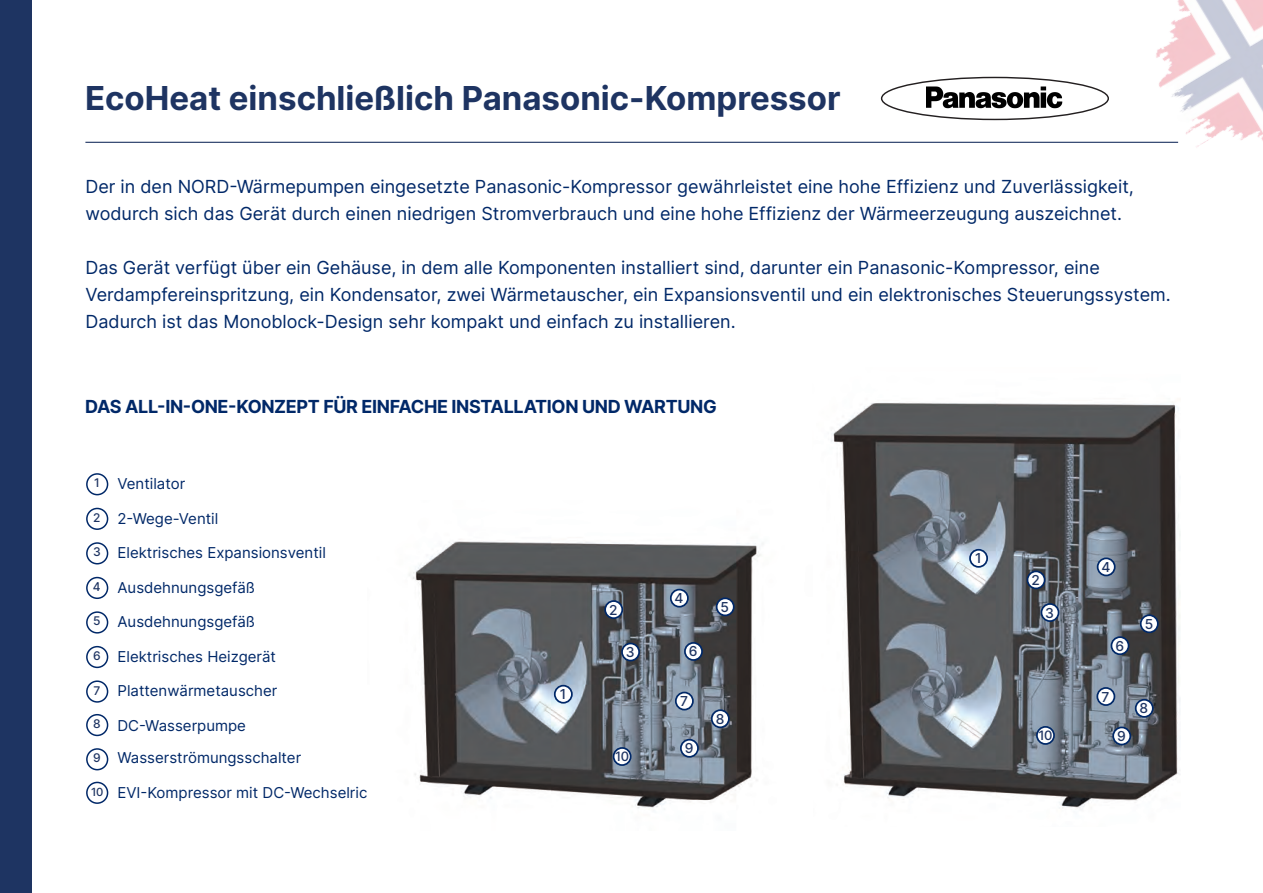
<style>
.page{position:relative;width:1263px;height:893px;background:#fff}
.page>*{position:absolute;margin:0;border:0;box-sizing:border-box;transform-origin:0 0}
.Základní_odstavec{font:700 33px "Inter";color:#1e3462}
.Základní_odstavec-2{font:18px/27px "Inter";color:#002868}
.Základní_odstavec-3{font:700 18px "Inter";letter-spacing:-.02em;color:#002868}
.Základní_odstavec-4{font:15px "Inter";color:#002868}
.Základní_odstavec-5{font:500 13.8px "Inter";color:#1e3462}
.Základní_odstavec-6{font:500 12.9px "Inter";color:#1e3462}
.Základní_odstavec-7{font:500 12px "Inter";color:#1e3462}
.Základní_odstavec-8{font:500 11.25px "Inter";color:#1e3462}
</style>
<div class="page">
<img style="left:1036px;top:0;width:227px;height:148px">
<div style="left:0;top:0;width:32px;height:893px;background:#1e3462"></div>
<hr style="left:85px;top:142px;width:1093px;height:1px;background:#1e3462">
<div style="left:86px;top:473px;width:22px;height:22px;border:2px solid #002868;border-radius:50%"></div>
<div style="left:86px;top:508px;width:22px;height:22px;border:2px solid #002868;border-radius:50%"></div>
<div style="left:86px;top:542px;width:22px;height:22px;border:2px solid #002868;border-radius:50%"></div>
<div style="left:86px;top:577px;width:22px;height:22px;border:2px solid #002868;border-radius:50%"></div>
<div style="left:86px;top:611px;width:22px;height:23px;border:2px solid #002868;border-radius:50%"></div>
<div style="left:86px;top:646px;width:22px;height:22px;border:2px solid #002868;border-radius:50%"></div>
<div style="left:86px;top:680px;width:22px;height:23px;border:2px solid #002868;border-radius:50%"></div>
<div style="left:86px;top:714px;width:22px;height:22px;border:2px solid #002868;border-radius:50%"></div>
<div style="left:86px;top:748px;width:22px;height:23px;border:2px solid #002868;border-radius:50%"></div>
<div style="left:86px;top:781px;width:22px;height:23px;border:2px solid #002868;border-radius:50%"></div>
<img style="left:831px;top:402px;width:349px;height:406px">
<div style="left:970px;top:550px;width:17px;height:17px;background:#fff;border-radius:50%"></div>
<div style="left:969px;top:549px;width:19px;height:19px;border:2px solid #002868;border-radius:50%"></div>
<div style="left:1027px;top:571px;width:17px;height:17px;background:#fff;border-radius:50%"></div>
<div style="left:1027px;top:570px;width:18px;height:19px;border:2px solid #002868;border-radius:50%"></div>
<div style="left:1041px;top:604px;width:17px;height:17px;background:#fff;border-radius:50%"></div>
<div style="left:1040px;top:603px;width:19px;height:19px;border:2px solid #002868;border-radius:50%"></div>
<div style="left:1098px;top:558px;width:17px;height:17px;background:#fff;border-radius:50%"></div>
<div style="left:1097px;top:557px;width:18px;height:19px;border:2px solid #002868;border-radius:50%"></div>
<div style="left:1141px;top:615px;width:17px;height:17px;background:#fff;border-radius:50%"></div>
<div style="left:1140px;top:614px;width:19px;height:19px;border:2px solid #002868;border-radius:50%"></div>
<div style="left:1111px;top:637px;width:17px;height:17px;background:#fff;border-radius:50%"></div>
<div style="left:1110px;top:636px;width:19px;height:19px;border:2px solid #002868;border-radius:50%"></div>
<div style="left:1097px;top:688px;width:17px;height:17px;background:#fff;border-radius:50%"></div>
<div style="left:1096px;top:687px;width:19px;height:19px;border:2px solid #002868;border-radius:50%"></div>
<div style="left:1136px;top:700px;width:17px;height:17px;background:#fff;border-radius:50%"></div>
<div style="left:1135px;top:699px;width:19px;height:19px;border:2px solid #002868;border-radius:50%"></div>
<div style="left:1113px;top:727px;width:17px;height:18px;background:#fff;border-radius:50%"></div>
<div style="left:1112px;top:726px;width:19px;height:19px;border:2px solid #002868;border-radius:50%"></div>
<div style="left:1037px;top:727px;width:17px;height:17px;background:#fff;border-radius:50%"></div>
<div style="left:1036px;top:726px;width:19px;height:19px;border:2px solid #002868;border-radius:50%"></div>
<img style="left:409px;top:541px;width:354px;height:267px">
<div style="left:555px;top:686px;width:17px;height:17px;background:#fff;border-radius:50%"></div>
<div style="left:554px;top:685px;width:19px;height:19px;border:2px solid #002868;border-radius:50%"></div>
<div style="left:605px;top:601px;width:17px;height:17px;background:#fff;border-radius:50%"></div>
<div style="left:604px;top:600px;width:19px;height:19px;border:2px solid #002868;border-radius:50%"></div>
<div style="left:622px;top:643px;width:17px;height:18px;background:#fff;border-radius:50%"></div>
<div style="left:621px;top:643px;width:19px;height:18px;border:2px solid #002868;border-radius:50%"></div>
<div style="left:671px;top:590px;width:17px;height:17px;background:#fff;border-radius:50%"></div>
<div style="left:670px;top:589px;width:19px;height:19px;border:2px solid #002868;border-radius:50%"></div>
<div style="left:717px;top:598px;width:17px;height:17px;background:#fff;border-radius:50%"></div>
<div style="left:716px;top:597px;width:19px;height:19px;border:2px solid #002868;border-radius:50%"></div>
<div style="left:685px;top:643px;width:17px;height:17px;background:#fff;border-radius:50%"></div>
<div style="left:684px;top:642px;width:19px;height:19px;border:2px solid #002868;border-radius:50%"></div>
<div style="left:676px;top:692px;width:17px;height:18px;background:#fff;border-radius:50%"></div>
<div style="left:675px;top:692px;width:19px;height:18px;border:2px solid #002868;border-radius:50%"></div>
<div style="left:712px;top:710px;width:17px;height:17px;background:#fff;border-radius:50%"></div>
<div style="left:711px;top:709px;width:19px;height:19px;border:2px solid #002868;border-radius:50%"></div>
<div style="left:681px;top:740px;width:17px;height:17px;background:#fff;border-radius:50%"></div>
<div style="left:680px;top:739px;width:19px;height:19px;border:2px solid #002868;border-radius:50%"></div>
<div style="left:613px;top:748px;width:18px;height:17px;background:#fff;border-radius:50%"></div>
<div style="left:613px;top:747px;width:19px;height:19px;border:2px solid #002868;border-radius:50%"></div>
<img style="left:926px;top:85px;width:138px;height:25px">
<div style="left:881px;top:77px;width:228px;height:43px;border:1px solid #231f20;border-radius:50%"></div>
<p class="Základní_odstavec" style="left:85px;top:74px;width:757px">EcoHeat einschließlich Panasonic-Kompressor</p>
<p class="Základní_odstavec-2" style="left:85px;top:173px;width:1050px">Der in den NORD-Wärmepumpen eingesetzte Panasonic-Kompressor gewährleistet eine hohe Effizienz und Zuverlässigkeit, wodurch sich das Gerät durch einen niedrigen Stromverbrauch und eine hohe Effizienz der Wärmeerzeugung auszeichnet.</p>
<p class="Základní_odstavec-2" style="left:85px;top:254px;width:1087px">Das Gerät verfügt über ein Gehäuse, in dem alle Komponenten installiert sind, darunter ein Panasonic-Kompressor, eine<br>Verdampfereinspritzung, ein Kondensator, zwei Wärmetauscher, ein Expansionsventil und ein elektronisches Steuerungssystem.<br>Dadurch ist das Monoblock-Design sehr kompakt und einfach zu installieren.</p>
<p class="Základní_odstavec-3" style="left:85px;top:393px;width:633px">DAS ALL-IN-ONE-KONZEPT FÜR EINFACHE INSTALLATION UND WARTUNG</p>
<p class="Základní_odstavec-7" style="left:94px;top:474px;width:7px">1</p>
<p class="Základní_odstavec-7" style="left:93px;top:509px;width:9px">2</p>
<p class="Základní_odstavec-7" style="left:93px;top:543px;width:9px">3</p>
<p class="Základní_odstavec-7" style="left:93px;top:578px;width:9px">4</p>
<p class="Základní_odstavec-7" style="left:93px;top:612px;width:9px">5</p>
<p class="Základní_odstavec-7" style="left:93px;top:647px;width:9px">6</p>
<p class="Základní_odstavec-7" style="left:93px;top:681px;width:8px">7</p>
<p class="Základní_odstavec-7" style="left:93px;top:715px;width:9px">8</p>
<p class="Základní_odstavec-7" style="left:93px;top:749px;width:9px">9</p>
<p class="Základní_odstavec-8" style="left:91px;top:783px;width:14px">10</p>
<p class="Základní_odstavec-4" style="left:117px;top:473px;width:69px">Ventilator</p>
<p class="Základní_odstavec-4" style="left:117px;top:507px;width:102px">2-Wege-Ventil</p>
<p class="Základní_odstavec-4" style="left:117px;top:542px;width:210px">Elektrisches Expansionsventil</p>
<p class="Základní_odstavec-4" style="left:117px;top:576px;width:139px">Ausdehnungsgefäß</p>
<p class="Základní_odstavec-4" style="left:117px;top:611px;width:139px">Ausdehnungsgefäß</p>
<p class="Základní_odstavec-4" style="left:117px;top:645px;width:160px">Elektrisches Heizgerät</p>
<p class="Základní_odstavec-4" style="left:117px;top:680px;width:161px">Plattenwärmetauscher</p>
<p class="Základní_odstavec-4" style="left:117px;top:714px;width:130px">DC-Wasserpumpe</p>
<p class="Základní_odstavec-4" style="left:117px;top:747px;width:185px">Wasserströmungsschalter</p>
<p class="Základní_odstavec-4" style="left:117px;top:781px;width:280px">EVI-Kompressor mit DC-Wechselrichter</p>
<p class="Základní_odstavec-5" style="left:560px;top:684px;width:8px">1</p>
<p class="Základní_odstavec-5" style="left:609px;top:600px;width:10px">2</p>
<p class="Základní_odstavec-5" style="left:626px;top:642px;width:10px">3</p>
<p class="Základní_odstavec-6" style="left:615px;top:747px;width:15px">10</p>
<p class="Základní_odstavec-5" style="left:674px;top:588px;width:10px">4</p>
<p class="Základní_odstavec-5" style="left:689px;top:641px;width:10px">6</p>
<p class="Základní_odstavec-5" style="left:680px;top:691px;width:9px">7</p>
<p class="Základní_odstavec-5" style="left:685px;top:738px;width:10px">9</p>
<p class="Základní_odstavec-5" style="left:721px;top:597px;width:10px">5</p>
<p class="Základní_odstavec-5" style="left:716px;top:709px;width:10px">8</p>
<p class="Základní_odstavec-5" style="left:975px;top:548px;width:8px">1</p>
<p class="Základní_odstavec-5" style="left:1031px;top:570px;width:10px">2</p>
<p class="Základní_odstavec-5" style="left:1045px;top:602px;width:10px">3</p>
<p class="Základní_odstavec-5" style="left:1101px;top:557px;width:10px">4</p>
<p class="Základní_odstavec-5" style="left:1115px;top:636px;width:10px">6</p>
<p class="Základní_odstavec-5" style="left:1145px;top:614px;width:10px">5</p>
<p class="Základní_odstavec-5" style="left:1101px;top:686px;width:9px">7</p>
<p class="Základní_odstavec-6" style="left:1039px;top:726px;width:15px">10</p>
<p class="Základní_odstavec-5" style="left:1117px;top:726px;width:10px">9</p>
<p class="Základní_odstavec-5" style="left:1139px;top:698px;width:10px">8</p>
</div>
